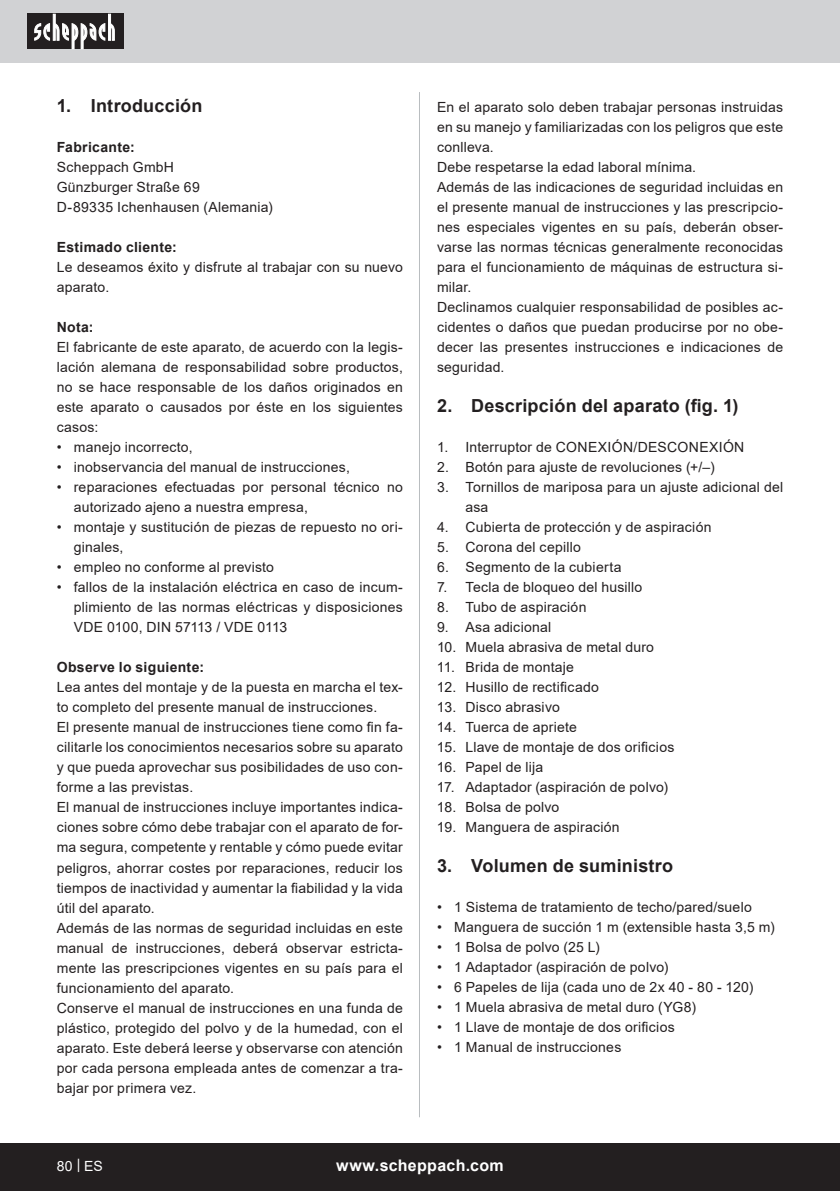
<style>
.page{position:relative;width:840px;height:1191px;background:#fff}
.page>*{position:absolute;margin:0;border:0;box-sizing:border-box;transform-origin:0 0}
.t1{font:700 18px "Arial";letter-spacing:.01em;color:#231f20}
.t2{font:700 16px "Arial";letter-spacing:.02em;color:#fff}
.t3{font:14px/20px "Arial";letter-spacing:.015em;color:#231f20}
.t4{font:700 14px "Arial";letter-spacing:.02em;color:#231f20}
.t5{font:14px "Arial";color:#fff}
</style>
<div class="page">
<div style="left:0;top:0;width:839px;height:63px;background:#d1d2d4"></div>
<div style="left:0;top:1143px;width:839px;height:48px;background:#231f20"></div>
<div style="left:27px;top:14px;width:96px;height:35px;background:#231f20"></div>
<svg style="left:34px;top:14px;width:81px;height:35px"></svg>
<hr style="left:419px;top:92px;width:1px;height:1025px;background:#b9bdc0">
<p class="t1" style="left:57px;top:93px;width:147px">1. Introducción</p>
<p class="t4" style="left:57px;top:137px;width:80px">Fabricante:</p>
<p class="t3" style="left:57px;top:157px;width:217px">Scheppach GmbH<br>Günzburger Straße 69<br>D-89335 Ichenhausen (Alemania)</p>
<p class="t4" style="left:57px;top:237px;width:121px">Estimado cliente:</p>
<p class="t3" style="left:57px;top:257px;width:347px">Le deseamos éxito y disfrute al trabajar con su nuevo aparato.</p>
<p class="t4" style="left:57px;top:317px;width:38px">Nota:</p>
<p class="t3" style="left:57px;top:337px;width:347px;text-align:justify">El fabricante de este aparato, de acuerdo con la legis&shy;lación alemana de responsabilidad sobre productos, no se hace responsable de los daños originados en este aparato o causados por éste en los siguientes casos:</p>
<p class="t3" style="left:57px;top:437px;width:137px">• manejo incorrecto,</p>
<p class="t3" style="left:57px;top:457px;width:294px">• inobservancia del manual de instrucciones,</p>
<p class="t3" style="left:74px;top:477px;width:330px;text-indent:-17px">• reparaciones efectuadas por personal técnico no autorizado ajeno a nuestra empresa,</p>
<p class="t3" style="left:74px;top:517px;width:330px;text-indent:-17px">• montaje y sustitución de piezas de repuesto no ori&shy;ginales,</p>
<p class="t3" style="left:57px;top:557px;width:219px">• empleo no conforme al previsto</p>
<p class="t3" style="left:74px;top:577px;width:330px;text-align:justify;text-indent:-17px">• fallos de la instalación eléctrica en caso de incum&shy;plimiento de las normas eléctricas y disposiciones VDE 0100, DIN 57113 / VDE 0113</p>
<p class="t4" style="left:57px;top:657px;width:149px">Observe lo siguiente:</p>
<p class="t3" style="left:57px;top:677px;width:347px">Lea antes del montaje y de la puesta en marcha el tex&shy;to completo del presente manual de instrucciones.<br>El presente manual de instrucciones tiene como fin fa&shy;cilitarle los conocimientos necesarios sobre su aparato y que pueda aprovechar sus posibilidades de uso con&shy;forme a las previstas.<br>El manual de instrucciones incluye importantes indica&shy;ciones sobre cómo debe trabajar con el aparato de for&shy;ma segura, competente y rentable y cómo puede evitar peligros, ahorrar costes por reparaciones, reducir los tiempos de inactividad y aumentar la fiabilidad y la vida útil del aparato.<br>Además de las normas de seguridad incluidas en este manual de instrucciones, deberá observar estricta&shy;mente las prescripciones vigentes en su país para el funcionamiento del aparato.<br>Conserve el manual de instrucciones en una funda de plástico, protegido del polvo y de la humedad, con el aparato. Este deberá leerse y observarse con atención por cada persona empleada antes de comenzar a tra&shy;bajar por primera vez.</p>
<p class="t3" style="left:437px;top:97px;width:347px">En el aparato solo deben trabajar personas instruidas en su manejo y familiarizadas con los peligros que este conlleva.<br>Debe respetarse la edad laboral mínima.<br>Además de las indicaciones de seguridad incluidas en el presente manual de instrucciones y las prescripcio&shy;nes especiales vigentes en su país, deberán obser&shy;varse las normas técnicas generalmente reconocidas para el funcionamiento de máquinas de estructura si&shy;milar.<br>Declinamos cualquier responsabilidad de posibles ac&shy;cidentes o daños que puedan producirse por no obe&shy;decer las presentes instrucciones e indicaciones de seguridad.</p>
<p class="t1" style="left:437px;top:393px;width:303px">2. Descripción del aparato (fig. 1)</p>
<p class="t3" style="left:437px;top:437px;width:309px">1. Interruptor de CONEXIÓN/DESCONEXIÓN</p>
<p class="t3" style="left:437px;top:457px;width:279px">2. Botón para ajuste de revoluciones (+/–)</p>
<p class="t3" style="left:465px;top:477px;width:319px;text-indent:-28px">3. Tornillos de mariposa para un ajuste adicional del asa</p>
<p class="t3" style="left:437px;top:517px;width:276px">4. Cubierta de protección y de aspiración</p>
<p class="t3" style="left:437px;top:537px;width:145px">5. Corona del cepillo</p>
<p class="t3" style="left:437px;top:557px;width:186px">6. Segmento de la cubierta</p>
<p class="t3" style="left:437px;top:577px;width:207px">7. Tecla de bloqueo del husillo</p>
<p class="t3" style="left:437px;top:597px;width:151px">8. Tubo de aspiración</p>
<p class="t3" style="left:437px;top:617px;width:116px">9. Asa adicional</p>
<p class="t3" style="left:437px;top:637px;width:218px">10. Muela abrasiva de metal duro</p>
<p class="t3" style="left:437px;top:657px;width:138px">11. Brida de montaje</p>
<p class="t3" style="left:437px;top:677px;width:163px">12. Husillo de rectificado</p>
<p class="t3" style="left:437px;top:697px;width:124px">13. Disco abrasivo</p>
<p class="t3" style="left:437px;top:717px;width:141px">14. Tuerca de apriete</p>
<p class="t3" style="left:437px;top:737px;width:239px">15. Llave de montaje de dos orificios</p>
<p class="t3" style="left:437px;top:757px;width:108px">16. Papel de lija</p>
<p class="t3" style="left:437px;top:777px;width:232px">17. Adaptador (aspiración de polvo)</p>
<p class="t3" style="left:436px;top:797px;width:124px">18. Bolsa de polvo</p>
<p class="t3" style="left:436px;top:817px;width:184px">19. Manguera de aspiración</p>
<p class="t1" style="left:437px;top:853px;width:237px">3. Volumen de suministro</p>
<p class="t3" style="left:437px;top:897px;width:316px">• 1 Sistema de tratamiento de techo/pared/suelo</p>
<p class="t3" style="left:437px;top:917px;width:339px">• Manguera de succión 1 m (extensible hasta 3,5 m)</p>
<p class="t3" style="left:437px;top:937px;width:164px">• 1 Bolsa de polvo (25 L)</p>
<p class="t3" style="left:437px;top:957px;width:233px">• 1 Adaptador (aspiración de polvo)</p>
<p class="t3" style="left:437px;top:977px;width:318px">• 6 Papeles de lija (cada uno de 2x 40 - 80 - 120)</p>
<p class="t3" style="left:437px;top:997px;width:260px">• 1 Muela abrasiva de metal duro (YG8)</p>
<p class="t3" style="left:437px;top:1017px;width:239px">• 1 Llave de montaje de dos orificios</p>
<p class="t3" style="left:437px;top:1037px;width:186px">• 1 Manual de instrucciones</p>
<p class="t5" style="left:57px;top:1156px;width:48px">80 | ES</p>
<p class="t2" style="left:336px;top:1154px;width:169px">www.scheppach.com</p>
</div>
